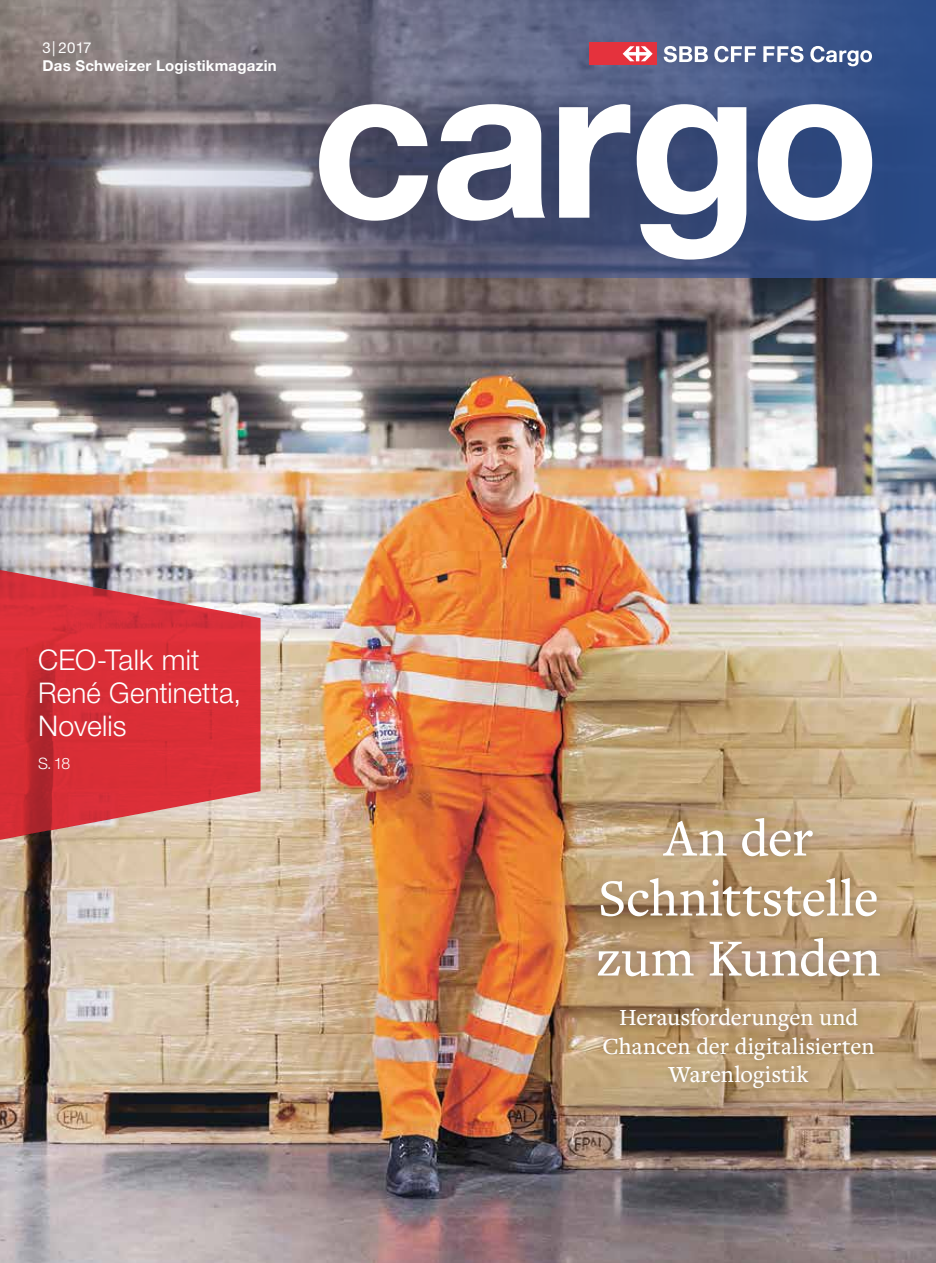
<style>
.page{position:relative;width:936px;height:1263px;background:#fff}
.page>*{position:absolute;margin:0;border:0;box-sizing:border-box;transform-origin:0 0}
.t1{font:500 54px/60px "Freight Text Pro";letter-spacing:-.005em;color:#fff;text-align:center}
.t2{font:300 28.5px/33px "Helvetica Neue LT Std";letter-spacing:.005em;color:#fff}
.t3{font:500 24px/28.5px "Freight Text Pro";letter-spacing:-.005em;color:#fff;text-align:center}
.t4{font:300 15.75px "Helvetica Neue LT Std";color:#fff}
.t5{font:700 15px "Helvetica Neue LT Std";letter-spacing:.015em;color:#fff}
.t6{font:15px "Helvetica Neue LT Std";color:#fff}
</style>
<div class="page">
<img style="left:0;top:278px;width:935px;height:985px">
<svg style="left:0;top:0;width:935px;height:278px;background:#63677f"></svg>
<svg style="left:319px;top:104px;width:109px;height:117px"></svg>
<svg style="left:437px;top:104px;width:108px;height:117px"></svg>
<svg style="left:559px;top:104px;width:71px;height:114px"></svg>
<svg style="left:636px;top:104px;width:110px;height:156px"></svg>
<svg style="left:757px;top:104px;width:115px;height:117px"></svg>
<svg style="left:663px;top:46px;width:44px;height:16px"></svg>
<svg style="left:714px;top:46px;width:41px;height:16px"></svg>
<svg style="left:763px;top:46px;width:40px;height:16px"></svg>
<div style="left:589px;top:43px;width:67px;height:22px;background:#e5323d"></div>
<svg style="left:622px;top:46px;width:30px;height:15px"></svg>
<svg style="left:810px;top:46px;width:61px;height:20px"></svg>
<svg style="left:0;top:570px;width:260px;height:270px;background:#d4484e"></svg>
<div style="left:588px;top:809px;width:300px;height:289px;background:#000;opacity:.25"></div>
<p class="t6" style="left:43px;top:39px;width:51px">3| 2017</p>
<p class="t5" style="left:43px;top:57px;width:236px">Das Schweizer Logistikmagazin</p>
<p class="t2" style="left:38px;top:643px;width:204px">CEO-Talk mit<br>René Gentinetta,<br>Novelis</p>
<p class="t4" style="left:38px;top:754px;width:34px">S. 18</p>
<h1 class="t1" style="left:596px;top:806px;width:286px">An der<br>Schnittstelle zum Kunden</h1>
<p class="t3" style="left:602px;top:1002px;width:273px">Herausforderungen und<br>Chancen der digitalisierten<br>Warenlogistik</p>
</div>
